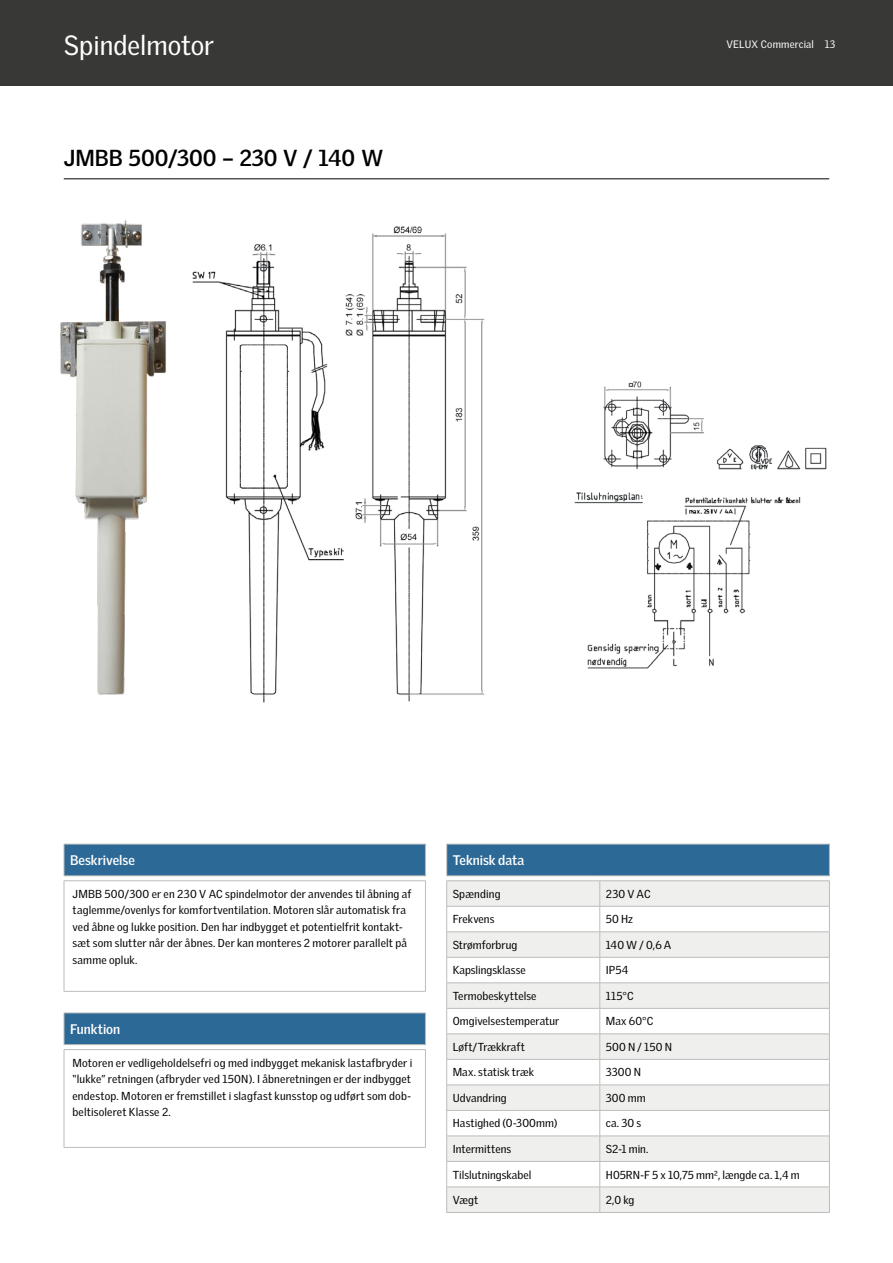
<style>
.page{position:relative;width:893px;height:1263px;background:#fff}
.page>*{position:absolute;margin:0;border:0;box-sizing:border-box;transform-origin:0 0}
.t1{font:27px "Velux Gothic";color:#fff}
.t2{font:700 22.5px "Velux Gothic";color:#000}
.t3{font:700 13.5px "Velux Gothic";color:#fff}
.t4{font:11.25px/16.5px "Velux Gothic";letter-spacing:.015em;color:#000}
.t5{font:10.5px "Velux Gothic";letter-spacing:.02em;color:#fff}
</style>
<div class="page">
<div style="left:0;top:0;width:893px;height:85px;background:#383837"></div>
<hr style="left:64px;top:179px;width:765px;height:1px;background:#000">
<div style="left:64px;top:844px;width:361px;height:32px;background:#2d6996"></div>
<hr style="left:64px;top:844px;width:362px;height:1px;background:#bcbdba">
<hr style="left:64px;top:844px;width:1px;height:31px;background:#bcbdba">
<hr style="left:425px;top:844px;width:1px;height:31px;background:#bcbdba">
<hr style="left:64px;top:875px;width:362px;height:1px;background:#bcbdba">
<hr style="left:64px;top:880px;width:362px;height:1px;background:#bcbdba">
<hr style="left:64px;top:881px;width:1px;height:110px;background:#bcbdba">
<hr style="left:425px;top:881px;width:1px;height:110px;background:#bcbdba">
<hr style="left:64px;top:991px;width:362px;height:1px;background:#bcbdba">
<div style="left:64px;top:1013px;width:361px;height:31px;background:#2d6996"></div>
<hr style="left:64px;top:1049px;width:362px;height:1px;background:#bcbdba">
<hr style="left:64px;top:1050px;width:1px;height:97px;background:#bcbdba">
<hr style="left:425px;top:1050px;width:1px;height:97px;background:#bcbdba">
<hr style="left:64px;top:1147px;width:362px;height:1px;background:#bcbdba">
<hr style="left:64px;top:1013px;width:362px;height:1px;background:#bcbdba">
<hr style="left:64px;top:1013px;width:1px;height:31px;background:#bcbdba">
<hr style="left:425px;top:1013px;width:1px;height:31px;background:#bcbdba">
<hr style="left:64px;top:1044px;width:362px;height:1px;background:#bcbdba">
<div style="left:447px;top:844px;width:382px;height:32px;background:#2d6996"></div>
<hr style="left:829px;top:844px;width:1px;height:31px;background:#bcbdba">
<svg style="left:446px;top:876px;width:384px;height:336px"></svg>
<hr style="left:446px;top:1212px;width:154px;height:1px;background:#bcbdba">
<hr style="left:600px;top:1212px;width:230px;height:1px;background:#bcbdba">
<hr style="left:446px;top:844px;width:154px;height:1px;background:#bcbdba">
<hr style="left:446px;top:844px;width:1px;height:31px;background:#bcbdba">
<hr style="left:600px;top:844px;width:230px;height:1px;background:#bcbdba">
<hr style="left:446px;top:875px;width:154px;height:1px;background:#bcbdba">
<hr style="left:600px;top:875px;width:230px;height:1px;background:#bcbdba">
<img style="left:201px;top:226px;width:284px;height:477px">
<img style="left:574px;top:381px;width:253px;height:288px">
<img style="left:60px;top:220px;width:141px;height:475px">
<h1 class="t1" style="left:64px;top:29px;width:152px">Spindelmotor</h1>
<p class="t5" style="left:726px;top:38px;width:110px">VELUX Commercial 13</p>
<h2 class="t2" style="left:64px;top:144px;width:321px">JMBB 500/300 – 230 V / 140 W</h2>
<p class="t3" style="left:70px;top:852px;width:66px">Beskrivelse</p>
<p class="t4" style="left:73px;top:885px;width:340px">JMBB 500/300 er en 230 V AC spindelmotor der anvendes til åbning af taglemme/ovenlys for komfortventilation. Motoren slår automatisk fra ved åbne og lukke position. Den har indbygget et potentielfrit kontakt&shy;sæt som slutter når der åbnes. Der kan monteres 2 motorer parallelt på samme opluk.</p>
<p class="t3" style="left:70px;top:1021px;width:52px">Funktion</p>
<p class="t4" style="left:73px;top:1054px;width:341px">Motoren er vedligeholdelsefri og med indbygget mekanisk lastafbryder i “lukke” retningen (afbryder ved 150N). I åbneretningen er der indbygget endestop. Motoren er fremstillet i slagfast kunsstop og udført som dob&shy;beltisoleret Klasse 2.</p>
<p class="t3" style="left:453px;top:852px;width:73px">Teknisk data</p>
<p class="t4" style="left:453px;top:885px;width:49px">Spænding</p>
<p class="t4" style="left:606px;top:885px;width:46px">230 V AC</p>
<p class="t4" style="left:453px;top:911px;width:43px">Frekvens</p>
<p class="t4" style="left:606px;top:911px;width:29px">50 Hz</p>
<p class="t4" style="left:453px;top:936px;width:66px">Strømforbrug</p>
<p class="t4" style="left:606px;top:936px;width:67px">140 W / 0,6 A</p>
<p class="t4" style="left:453px;top:962px;width:75px">Kapslingsklasse</p>
<p class="t4" style="left:606px;top:962px;width:24px">IP54</p>
<p class="t4" style="left:453px;top:987px;width:85px">Termobeskyttelse</p>
<p class="t4" style="left:606px;top:987px;width:29px">115°C</p>
<p class="t4" style="left:453px;top:1013px;width:108px">Omgivelsestemperatur</p>
<p class="t4" style="left:606px;top:1013px;width:49px">Max 60°C</p>
<p class="t4" style="left:453px;top:1038px;width:74px">Løft/Trækkraft</p>
<p class="t4" style="left:606px;top:1038px;width:68px">500 N / 150 N</p>
<p class="t4" style="left:453px;top:1064px;width:83px">Max. statisk træk</p>
<p class="t4" style="left:606px;top:1064px;width:37px">3300 N</p>
<p class="t4" style="left:453px;top:1089px;width:56px">Udvandring</p>
<p class="t4" style="left:606px;top:1089px;width:41px">300 mm</p>
<p class="t4" style="left:453px;top:1115px;width:106px">Hastighed (0-300mm)</p>
<p class="t4" style="left:606px;top:1115px;width:37px">ca. 30 s</p>
<p class="t4" style="left:453px;top:1140px;width:60px">Intermittens</p>
<p class="t4" style="left:606px;top:1140px;width:44px">S2-1 min.</p>
<p class="t4" style="left:453px;top:1166px;width:80px">Tilslutningskabel</p>
<p class="t4" style="left:606px;top:1166px;width:195px">H05RN-F 5 x 10,75 mm², længde ca. 1,4 m</p>
<p class="t4" style="left:453px;top:1191px;width:27px">Vægt</p>
<p class="t4" style="left:606px;top:1191px;width:30px">2,0 kg</p>
</div>
